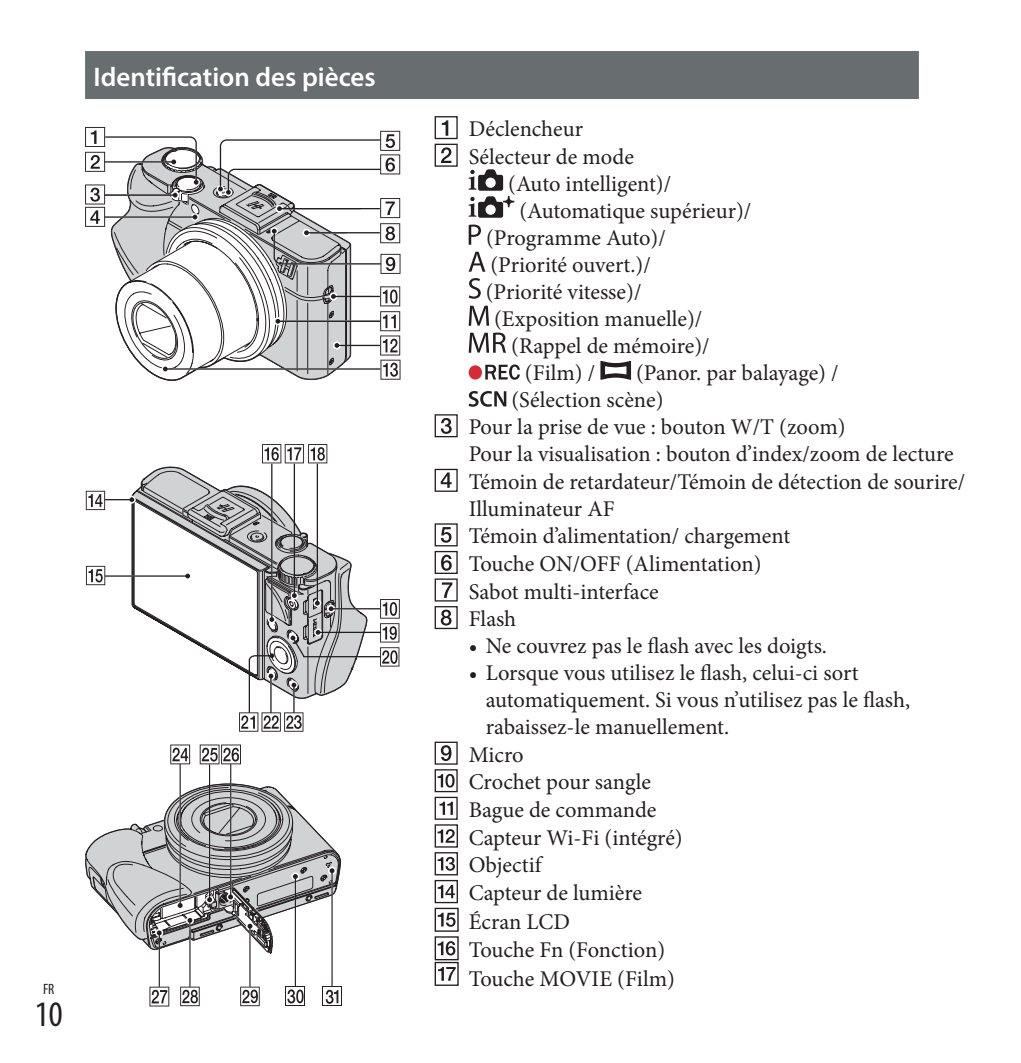
<style>
.page{position:relative;width:1021px;height:1063px;background:#fff}
.page>*{position:absolute;margin:0;border:0;box-sizing:border-box;transform-origin:0 0}
.t1{font:condensed 36px "Myriad Pro";color:#231f20}
.t2{font:600 27px "Myriad Pro";color:#fff}
.t3{font:22.5px "Minion Pro";color:#231f20}
.t4{font:condensed 15px "Myriad Pro";color:#231f20}
</style>
<div class="page">
<div style="left:85px;top:51px;width:833px;height:48px;background:#686d70"></div>
<div style="left:434px;top:116px;width:23px;height:23px;border:1px solid #231f20"></div>
<svg style="left:442px;top:120px;width:6px;height:16px"></svg>
<div style="left:434px;top:144px;width:23px;height:23px;border:1px solid #231f20"></div>
<svg style="left:441px;top:147px;width:10px;height:16px"></svg>
<svg style="left:468px;top:169px;width:35px;height:49px"></svg>
<svg style="left:503px;top:196px;width:11px;height:11px"></svg>
<svg style="left:468px;top:225px;width:13px;height:20px"></svg>
<svg style="left:468px;top:252px;width:17px;height:20px"></svg>
<svg style="left:468px;top:278px;width:13px;height:21px"></svg>
<svg style="left:468px;top:306px;width:21px;height:20px"></svg>
<svg style="left:468px;top:333px;width:38px;height:20px"></svg>
<div style="left:468px;top:365px;width:14px;height:15px;background:#d62a35;border-radius:50%"></div>
<svg style="left:485px;top:364px;width:35px;height:16px"></svg>
<svg style="left:600px;top:361px;width:31px;height:19px"></svg>
<svg style="left:468px;top:391px;width:38px;height:16px"></svg>
<div style="left:434px;top:414px;width:23px;height:23px;border:1px solid #231f20"></div>
<svg style="left:441px;top:418px;width:10px;height:16px"></svg>
<div style="left:434px;top:469px;width:23px;height:23px;border:1px solid #231f20"></div>
<svg style="left:440px;top:473px;width:11px;height:15px"></svg>
<div style="left:434px;top:523px;width:23px;height:23px;border:1px solid #231f20"></div>
<svg style="left:441px;top:527px;width:10px;height:16px"></svg>
<div style="left:434px;top:551px;width:23px;height:23px;border:1px solid #231f20"></div>
<svg style="left:441px;top:555px;width:11px;height:16px"></svg>
<div style="left:434px;top:578px;width:23px;height:24px;border:1px solid #231f20"></div>
<svg style="left:442px;top:582px;width:10px;height:16px"></svg>
<div style="left:434px;top:606px;width:23px;height:23px;border:1px solid #231f20"></div>
<svg style="left:441px;top:610px;width:10px;height:16px"></svg>
<div style="left:434px;top:742px;width:23px;height:23px;border:1px solid #231f20"></div>
<svg style="left:441px;top:745px;width:10px;height:16px"></svg>
<div style="left:434px;top:769px;width:23px;height:23px;border:1px solid #231f20"></div>
<svg style="left:437px;top:774px;width:17px;height:14px"></svg>
<div style="left:434px;top:797px;width:23px;height:23px;border:1px solid #231f20"></div>
<svg style="left:439px;top:802px;width:14px;height:13px"></svg>
<div style="left:434px;top:824px;width:24px;height:24px;border:1px solid #231f20"></div>
<svg style="left:437px;top:829px;width:17px;height:14px"></svg>
<div style="left:434px;top:852px;width:24px;height:23px;border:1px solid #231f20"></div>
<svg style="left:437px;top:857px;width:18px;height:14px"></svg>
<div style="left:434px;top:880px;width:24px;height:23px;border:1px solid #231f20"></div>
<svg style="left:437px;top:885px;width:18px;height:13px"></svg>
<div style="left:434px;top:908px;width:24px;height:24px;border:1px solid #231f20"></div>
<svg style="left:438px;top:913px;width:17px;height:14px"></svg>
<div style="left:434px;top:936px;width:24px;height:24px;border:1px solid #231f20"></div>
<svg style="left:437px;top:941px;width:18px;height:14px"></svg>
<div style="left:434px;top:962px;width:24px;height:24px;border:1px solid #231f20"></div>
<svg style="left:438px;top:967px;width:17px;height:14px"></svg>
<svg style="left:85px;top:127px;width:315px;height:254px"></svg>
<hr style="left:294px;top:464px;width:1px;height:130px;background:#231f20">
<hr style="left:317px;top:464px;width:1px;height:139px;background:#231f20">
<hr style="left:271px;top:464px;width:1px;height:156px;background:#231f20">
<svg style="left:262px;top:444px;width:65px;height:19px"></svg>
<svg style="left:86px;top:471px;width:314px;height:261px"></svg>
<hr style="left:189px;top:920px;width:1px;height:67px;background:#231f20">
<hr style="left:209px;top:764px;width:1px;height:136px;background:#231f20">
<hr style="left:159px;top:933px;width:1px;height:54px;background:#231f20">
<svg style="left:200px;top:745px;width:41px;height:19px"></svg>
<hr style="left:249px;top:926px;width:1px;height:61px;background:#231f20">
<svg style="left:149px;top:987px;width:20px;height:19px"></svg>
<hr style="left:295px;top:876px;width:1px;height:111px;background:#231f20">
<hr style="left:331px;top:871px;width:1px;height:116px;background:#231f20">
<svg style="left:180px;top:987px;width:20px;height:19px"></svg>
<hr style="left:180px;top:764px;width:1px;height:141px;background:#231f20">
<hr style="left:230px;top:764px;width:1px;height:133px;background:#231f20">
<svg style="left:170px;top:745px;width:20px;height:19px"></svg>
<svg style="left:85px;top:783px;width:256px;height:173px"></svg>
<svg style="left:240px;top:987px;width:20px;height:19px"></svg>
<svg style="left:285px;top:987px;width:20px;height:19px"></svg>
<svg style="left:286px;top:988px;width:18px;height:17px"></svg>
<svg style="left:322px;top:987px;width:20px;height:19px"></svg>
<svg style="left:323px;top:988px;width:18px;height:17px"></svg>
<svg style="left:287px;top:989px;width:16px;height:14px"></svg>
<svg style="left:326px;top:990px;width:12px;height:14px"></svg>
<p class="t2" style="left:94px;top:60px;width:284px">Identification des pièces</p>
<p class="t4" style="left:43px;top:980px;width:13px">FR</p>
<h1 class="t1" style="left:35px;top:992px;width:29px">10</h1>
<p class="t3" style="left:468px;top:114px;width:116px">Déclencheur</p>
<p class="t3" style="left:468px;top:141px;width:167px">Sélecteur de mode</p>
<p class="t3" style="left:508px;top:168px;width:164px">(Auto intelligent)/</p>
<p class="t3" style="left:519px;top:195px;width:233px">(Automatique supérieur)/</p>
<p class="t3" style="left:486px;top:222px;width:181px">(Programme Auto)/</p>
<p class="t3" style="left:490px;top:249px;width:162px">(Priorité ouvert.)/</p>
<p class="t3" style="left:486px;top:276px;width:157px">(Priorité vitesse)/</p>
<p class="t3" style="left:494px;top:303px;width:210px">(Exposition manuelle)/</p>
<p class="t3" style="left:511px;top:330px;width:200px">(Rappel de mémoire)/</p>
<p class="t3" style="left:525px;top:357px;width:72px">(Film) /</p>
<p class="t3" style="left:636px;top:357px;width:204px">(Panor. par balayage) /</p>
<p class="t3" style="left:511px;top:384px;width:153px">(Sélection scène)</p>
<p class="t3" style="left:468px;top:412px;width:378px">Pour la prise de vue : bouton W/T (zoom)</p>
<p class="t3" style="left:468px;top:439px;width:486px">Pour la visualisation : bouton d’index/zoom de lecture</p>
<p class="t3" style="left:468px;top:467px;width:498px">Témoin de retardateur/Témoin de détection de sourire/</p>
<p class="t3" style="left:468px;top:494px;width:148px">Illuminateur AF</p>
<p class="t3" style="left:468px;top:521px;width:323px">Témoin d’alimentation/ chargement</p>
<p class="t3" style="left:468px;top:549px;width:294px">Touche ON/OFF (Alimentation)</p>
<p class="t3" style="left:468px;top:576px;width:191px">Sabot multi-interface</p>
<p class="t3" style="left:468px;top:604px;width:49px">Flash</p>
<p class="t3" style="left:468px;top:631px;width:360px">• Ne couvrez pas le flash avec les doigts.</p>
<p class="t3" style="left:468px;top:658px;width:391px">• Lorsque vous utilisez le flash, celui-ci sort</p>
<p class="t3" style="left:485px;top:685px;width:426px">automatiquement. Si vous n’utilisez pas le flash,</p>
<p class="t3" style="left:485px;top:712px;width:245px">rabaissez-le manuellement.</p>
<p class="t3" style="left:468px;top:739px;width:56px">Micro</p>
<p class="t3" style="left:468px;top:767px;width:184px">Crochet pour sangle</p>
<p class="t3" style="left:468px;top:795px;width:189px">Bague de commande</p>
<p class="t3" style="left:468px;top:822px;width:215px">Capteur Wi-Fi (intégré)</p>
<p class="t3" style="left:468px;top:850px;width:74px">Objectif</p>
<p class="t3" style="left:468px;top:878px;width:175px">Capteur de lumière</p>
<p class="t3" style="left:468px;top:907px;width:103px">Écran LCD</p>
<p class="t3" style="left:468px;top:935px;width:198px">Touche Fn (Fonction)</p>
<p class="t3" style="left:468px;top:964px;width:208px">Touche MOVIE (Film)</p>
</div>
